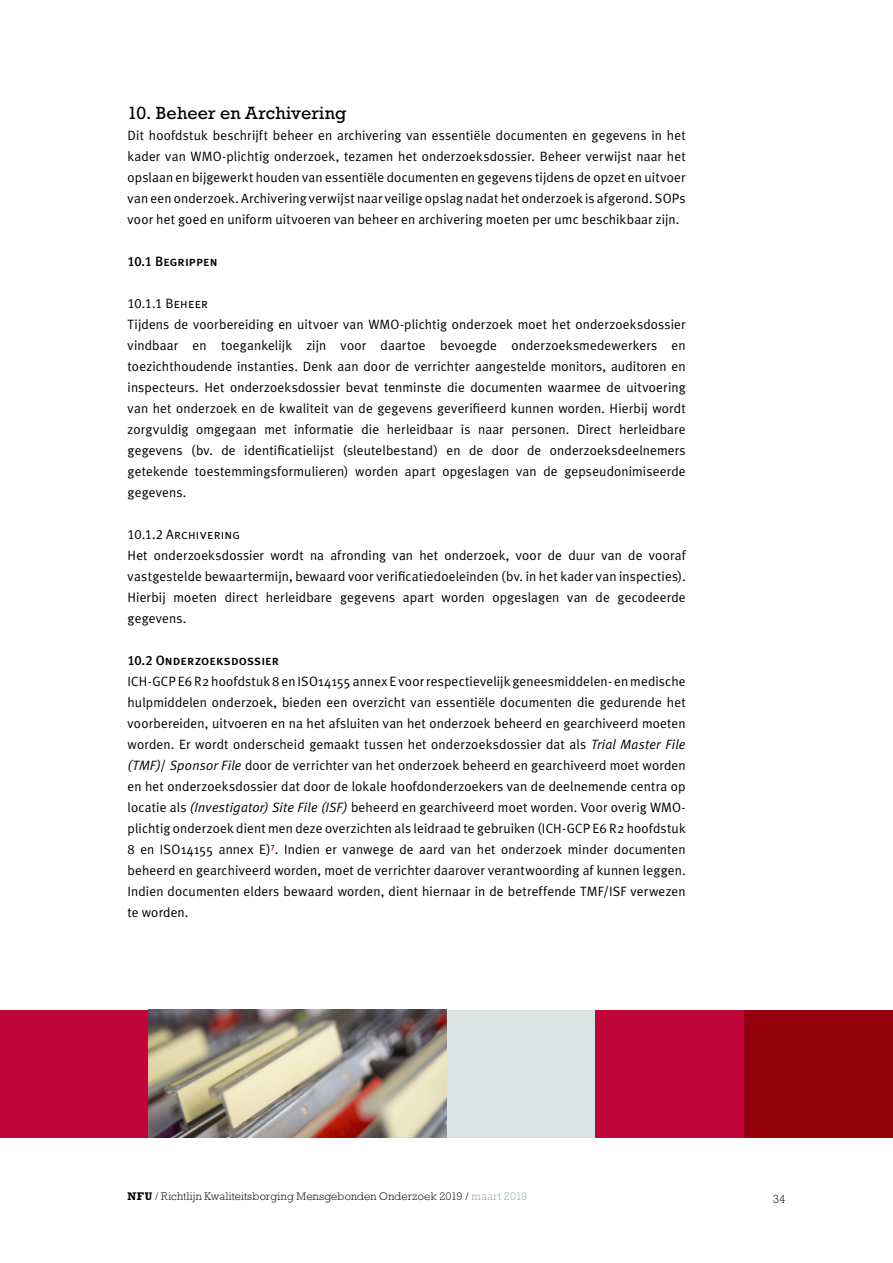
<style>
.page{position:relative;width:893px;height:1263px;background:#fff}
.page>*{position:absolute;margin:0;border:0;box-sizing:border-box;transform-origin:0 0}
.t1{font:18px "Rockwell Std";letter-spacing:.005em;color:#000}
.t2{font:13.5px/21px "Meta Plus Normal";letter-spacing:.01em;color:#000;text-align:justify}
.t3{font:13.5px "Meta Plus Medium Caps";letter-spacing:.005em;color:#000}
.t4{font:13.5px "Meta Plus Normal Caps";letter-spacing:.01em;color:#000}
.t5{font:300 12px "Rockwell Std";color:#000}
.t6{font:300 11.25px "Rockwell Std";letter-spacing:.015em;color:#000}
.s1{font-style:italic}
.s2{font-weight:700}
.s3{color:#88a99e}
</style>
<div class="page">
<div style="left:0;top:1010px;width:149px;height:127px;background:#c10538"></div>
<div style="left:446px;top:1010px;width:149px;height:127px;background:#dae4e3"></div>
<div style="left:595px;top:1010px;width:298px;height:127px;background:#c10538"></div>
<div style="left:744px;top:1010px;width:149px;height:127px;background:#92000c"></div>
<img style="left:149px;top:1010px;width:297px;height:127px">
<h1 class="t1" style="left:128px;top:102px;width:220px">10. Beheer en Archivering</h1>
<p class="t2" style="left:128px;top:124px;width:560px">Dit hoofdstuk beschrijft beheer en archivering van essentiële documenten en gegevens in het kader van WMO-plichtig onderzoek, tezamen het onderzoeksdossier. Beheer verwijst naar het opslaan en bijgewerkt houden van essentiële documenten en gegevens tijdens de opzet en uitvoer van een onderzoek. Archivering verwijst naar veilige opslag nadat het onderzoek is afgerond. SOPs voor het goed en uniform uitvoeren van beheer en archivering moeten per umc beschikbaar zijn.</p>
<p class="t3" style="left:128px;top:253px;width:92px">10.1 Begrippen</p>
<p class="t4" style="left:128px;top:295px;width:82px">10.1.1 Beheer</p>
<p class="t2" style="left:128px;top:313px;width:560px">Tijdens de voorbereiding en uitvoer van WMO-plichtig onderzoek moet het onderzoeksdossier vindbaar en toegankelijk zijn voor daartoe bevoegde onderzoeksmedewerkers en toezichthoudende instanties. Denk aan door de verrichter aangestelde monitors, auditoren en inspecteurs. Het onderzoeksdossier bevat tenminste die documenten waarmee de uitvoering van het onderzoek en de kwaliteit van de gegevens geverifieerd kunnen worden. Hierbij wordt zorgvuldig omgegaan met informatie die herleidbaar is naar personen. Direct herleidbare gegevens (bv. de identificatielijst (sleutelbestand) en de door de onderzoeksdeelnemers getekende toestemmingsformulieren) worden apart opgeslagen van de gepseudonimiseerde gegevens.</p>
<p class="t4" style="left:128px;top:526px;width:114px">10.1.2 Archivering</p>
<p class="t2" style="left:128px;top:544px;width:560px">Het onderzoeksdossier wordt na afronding van het onderzoek, voor de duur van de vooraf vastgestelde bewaartermijn, bewaard voor verificatiedoeleinden (bv. in het kader van inspecties).<br>Hierbij moeten direct herleidbare gegevens apart worden opgeslagen van de gecodeerde gegevens.</p>
<p class="t3" style="left:128px;top:652px;width:153px">10.2 Onderzoeksdossier</p>
<p class="t2" style="left:128px;top:670px;width:560px">ICH-GCP E6 R2 hoofdstuk 8 en ISO14155 annex E voor respectievelijk geneesmiddelen- en medische hulpmiddelen onderzoek, bieden een overzicht van essentiële documenten die gedurende het voorbereiden, uitvoeren en na het afsluiten van het onderzoek beheerd en gearchiveerd moeten worden. Er wordt onderscheid gemaakt tussen het onderzoeksdossier dat als <span class="s1">Trial Master File (TMF)</span>/ <span class="s1">Sponsor File</span> door de verrichter van het onderzoek beheerd en gearchiveerd moet worden en het onderzoeksdossier dat door de lokale hoofdonderzoekers van de deelnemende centra op locatie als <span class="s1">(Investigator) Site File (ISF)</span> beheerd en gearchiveerd moet worden. Voor overig WMO&shy;plichtig onderzoek dient men deze overzichten als leidraad te gebruiken (ICH-GCP E6 R2 hoofdstuk 8 en ISO14155 annex E)<sup>7</sup>. Indien er vanwege de aard van het onderzoek minder documenten beheerd en gearchiveerd worden, moet de verrichter daarover verantwoording af kunnen leggen.<br>Indien documenten elders bewaard worden, dient hiernaar in de betreffende TMF/ISF verwezen te worden.</p>
<p class="t6" style="left:128px;top:1190px;width:401px"><span class="s2">NFU</span> / Richtlijn Kwaliteitsborging Mensgebonden Onderzoek 2019 / <span class="s3">maart 2019</span></p>
<p class="t5" style="left:773px;top:1192px;width:14px">34</p>
</div>
